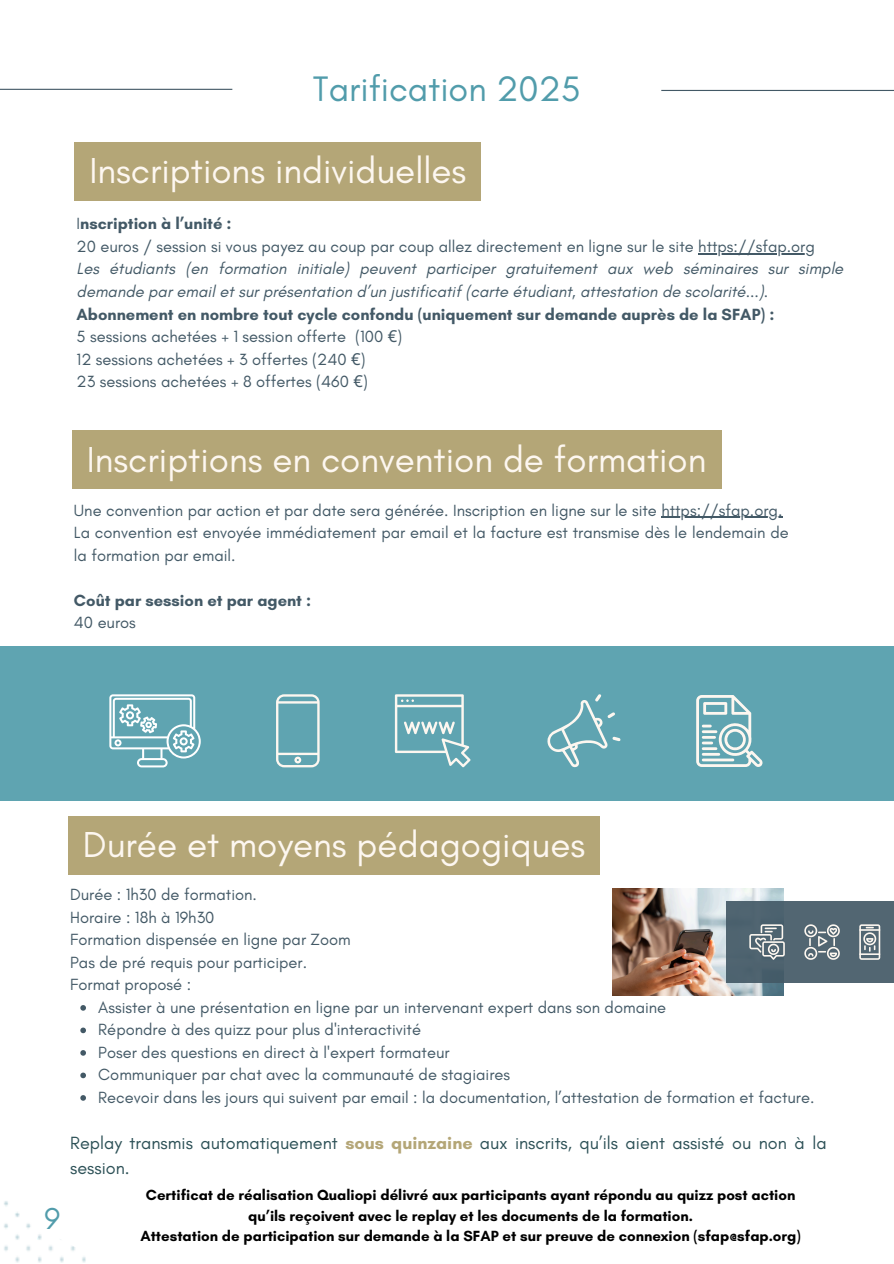
<style>
.page{position:relative;width:894px;height:1264px;background:#fff}
.page>*{position:absolute;margin:0;border:0;box-sizing:border-box;transform-origin:0 0}
.t1{font:36.75px "Glacial Indifference";color:#fdf7f0}
.t2{font:36px "Glacial Indifference";color:#519cab}
.t3{font:30.75px "Glacial Indifference";color:#519cab}
.t4{font:18px/24.8px "Glacial Indifference";color:#2d5157}
.t5{font:16.5px/22.5px "Glacial Indifference";color:#435966}
.t6{font:italic 16.5px/22.5px "Glacial Indifference";color:#435966}
.t7{font:700 16.5px "Glacial Indifference";color:#435966}
.t8{font:700 15px "Glacial Indifference";color:#000}
.s1{font-weight:700}
.s2{font-weight:700;font-style:normal}
.s3{font-style:normal}
.s4{font-family:"Noto Sans";font-style:normal}
.s5{font-weight:700;color:#b4a677}
</style>
<div class="page">
<hr style="left:0;top:89px;width:232px;height:1px;background:#435966">
<hr style="left:661px;top:90px;width:232px;height:1px;background:#435966">
<div style="left:75px;top:142px;width:406px;height:59px;background:#b4a677"></div>
<hr style="left:698px;top:253px;width:116px;height:1px;background:#435966">
<div style="left:0;top:646px;width:893px;height:154px;background:#5fa4b1"></div>
<svg style="left:109px;top:694px;width:91px;height:73px"></svg>
<svg style="left:276px;top:694px;width:43px;height:73px"></svg>
<svg style="left:395px;top:694px;width:75px;height:73px"></svg>
<svg style="left:547px;top:694px;width:73px;height:73px"></svg>
<svg style="left:696px;top:695px;width:66px;height:72px"></svg>
<div style="left:72px;top:430px;width:649px;height:59px;background:#b4a677"></div>
<hr style="left:661px;top:516px;width:121px;height:2px;background:#435966">
<svg style="left:80px;top:1005px;width:6px;height:5px"></svg>
<svg style="left:80px;top:1027px;width:6px;height:6px"></svg>
<svg style="left:80px;top:1050px;width:6px;height:5px"></svg>
<svg style="left:80px;top:1072px;width:6px;height:6px"></svg>
<svg style="left:80px;top:1095px;width:6px;height:5px"></svg>
<div style="left:68px;top:815px;width:531px;height:59px;background:#b4a677"></div>
<img style="left:612px;top:888px;width:170px;height:107px">
<div style="left:726px;top:901px;width:167px;height:81px;background:#526672"></div>
<svg style="left:749px;top:924px;width:35px;height:35px"></svg>
<svg style="left:804px;top:924px;width:35px;height:35px"></svg>
<svg style="left:859px;top:924px;width:21px;height:35px"></svg>
<svg style="left:4px;top:1201px;width:82px;height:62px"></svg>
<h1 class="t2" style="left:313px;top:67px;width:269px">Tarification 2025</h1>
<h1 class="t1" style="left:89px;top:148px;width:378px">Inscriptions individuelles</h1>
<h2 class="t5" style="left:77px;top:212px;width:739px">I<span class="s1">nscription à l’unité :<br></span>20 euros / session si vous payez au coup par coup allez directement en ligne sur le site https://sfap.org</h2>
<h1 class="t6" style="left:77px;top:257px;width:768px">Les étudiants (en formation initiale) peuvent participer gratuitement aux web séminaires sur simple demande par email et sur présentation d’un justificatif (carte étudiant, attestation de scolarité...).<br><span class="s2">Abonnement en nombre tout cycle confondu (uniquement sur demande auprès de la SFAP) :<br></span><span class="s3">5 sessions achetées + 1 session offerte (100</span> <span class="s4">€</span><span class="s3">)<br>12 sessions achetées + 3 offertes (240</span> <span class="s4">€</span><span class="s3">)<br>23 sessions achetées + 8 offertes (460</span> <span class="s4">€</span><span class="s3">)</span></h1>
<h2 class="t1" style="left:87px;top:437px;width:621px">Inscriptions en convention de formation</h2>
<h2 class="t5" style="left:74px;top:498px;width:709px">Une convention par action et par date sera générée. Inscription en ligne sur le site https://sfap.org.</h2>
<p class="t5" style="left:74px;top:521px;width:716px">La convention est envoyée immédiatement par email et la facture est transmise dès le lendemain de la formation par email.</p>
<p class="t7" style="left:74px;top:590px;width:239px">Coût par session et par agent :</p>
<p class="t5" style="left:74px;top:611px;width:63px">40 euros</p>
<p class="t3" style="left:44px;top:1199px;width:17px">9</p>
<p class="t1" style="left:83px;top:822px;width:503px">Durée et moyens pédagogiques</p>
<p class="t5" style="left:70px;top:883px;width:282px">Durée : 1h30 de formation.<br>Horaire : 18h à 19h30<br>Formation dispensée en ligne par Zoom<br>Pas de pré requis pour participer.<br>Format proposé :</p>
<p class="t5" style="left:98px;top:995px;width:569px">Assister à une présentation en ligne par un intervenant expert dans son domaine</p>
<p class="t5" style="left:98px;top:1018px;width:324px">Répondre à des quizz pour plus d'interactivité</p>
<h1 class="t5" style="left:98px;top:1040px;width:353px">Poser des questions en direct à l'expert formateur</h1>
<h2 class="t5" style="left:98px;top:1063px;width:413px">Communiquer par chat avec la communauté de stagiaires</h2>
<p class="t5" style="left:98px;top:1085px;width:717px">Recevoir dans les jours qui suivent par email : la documentation, l’attestation de formation et facture.</p>
<p class="t4" style="left:70px;top:1130px;width:757px">Replay transmis automatiquement <span class="s5">sous quinzaine</span> aux inscrits, qu’ils aient assisté ou non à la session.</p>
<h2 class="t8" style="left:146px;top:1185px;width:651px">Certificat de réalisation Qualiopi délivré aux participants ayant répondu au quizz post action</h2>
<p class="t8" style="left:248px;top:1206px;width:446px">qu’ils reçoivent avec le replay et les documents de la formation.</p>
<p class="t8" style="left:140px;top:1226px;width:661px">Attestation de participation sur demande à la SFAP et sur preuve de connexion (sfap@sfap.org)</p>
</div>
